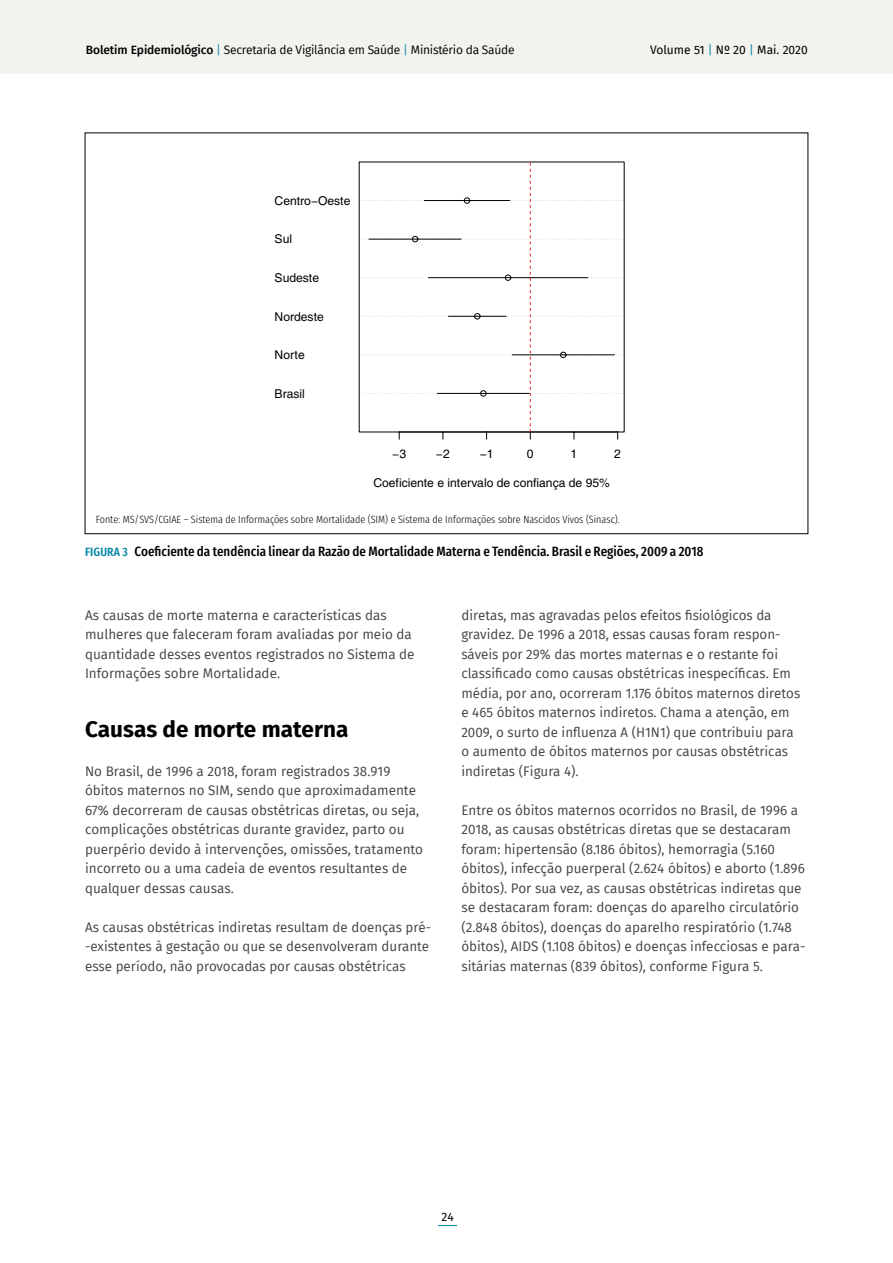
<style>
.page{position:relative;width:893px;height:1263px;background:#fff}
.page>*{position:absolute;margin:0;border:0;box-sizing:border-box;transform-origin:0 0}
.t1{font:700 22.5px "Fira Sans";color:#000}
.t2{font:13.5px/19.5px "Fira Sans";color:#414042}
.t3{font:500 13.5px "Fira Sans Condensed";color:#000}
.t4{font:12.15px "Helvetica";color:#000}
.t5{font:12px "Fira Sans";letter-spacing:-.02em;color:#000}
.t6{font:12px "Fira Sans";color:#000}
.t7{font:300 10.5px "Fira Sans Condensed";color:#000}
.s1{font-weight:500}
.s2{color:#098aa8}
.s3{font-weight:600;font-size:12px;color:#098aa8}
</style>
<div class="page">
<div style="left:0;top:0;width:893px;height:74px;background:#f2f2ee"></div>
<svg style="left:438px;top:1225px;width:19px;height:1px"></svg>
<svg style="left:398px;top:432px;width:220px;height:8px"></svg>
<svg style="left:359px;top:162px;width:265px;height:270px"></svg>
<p class="t5" style="left:86px;top:41px;width:430px"><span class="s1">Boletim Epidemiológico</span> <span class="s2">|</span> Secretaria de Vigilância em Saúde <span class="s2">|</span> Ministério da Saúde</p>
<p class="t6" style="left:650px;top:41px;width:159px">Volume 51 <span class="s2">|</span> Nº 20 <span class="s2">|</span> Mai. 2020</p>
<p class="t4" style="left:275px;top:194px;width:77px">Centro−Oeste</p>
<p class="t4" style="left:275px;top:232px;width:19px">Sul</p>
<p class="t4" style="left:275px;top:271px;width:46px">Sudeste</p>
<p class="t4" style="left:275px;top:309px;width:51px">Nordeste</p>
<p class="t4" style="left:275px;top:348px;width:32px">Norte</p>
<p class="t4" style="left:275px;top:386px;width:32px">Brasil</p>
<p class="t4" style="left:392px;top:447px;width:15px">−3</p>
<p class="t4" style="left:436px;top:447px;width:15px">−2</p>
<p class="t4" style="left:480px;top:447px;width:15px">−1</p>
<p class="t4" style="left:527px;top:447px;width:8px">0</p>
<p class="t4" style="left:571px;top:447px;width:8px">1</p>
<p class="t4" style="left:614px;top:447px;width:8px">2</p>
<p class="t4" style="left:373px;top:476px;width:238px">Coeficiente e intervalo de confiança de 95%</p>
<p class="t7" style="left:96px;top:510px;width:526px">Fonte: MS/SVS/CGIAE – Sistema de Informações sobre Mortalidade (SIM) e Sistema de Informações sobre Nascidos Vivos (Sinasc).</p>
<p class="t3" style="left:85px;top:539px;width:620px"><span class="s3">FIGURA 3</span> Coeficiente da tendência linear da Razão de Mortalidade Materna e Tendência. Brasil e Regiões, 2009 a 2018</p>
<p class="t2" style="left:85px;top:605px;width:331px">As causas de morte materna e características das mulheres que faleceram foram avaliadas por meio da quantidade desses eventos registrados no Sistema de Informações sobre Mortalidade.</p>
<h1 class="t1" style="left:85px;top:710px;width:265px">Causas de morte materna</h1>
<p class="t2" style="left:85px;top:761px;width:340px">No Brasil, de 1996 a 2018, foram registrados 38.919 óbitos maternos no SIM, sendo que aproximadamente 67% decorreram de causas obstétricas diretas, ou seja, complicações obstétricas durante gravidez, parto ou puerpério devido à intervenções, omissões, tratamento incorreto ou a uma cadeia de eventos resultantes de qualquer dessas causas.</p>
<p class="t2" style="left:85px;top:917px;width:348px">As causas obstétricas indiretas resultam de doenças pré--existentes à gestação ou que se desenvolveram durante esse período, não provocadas por causas obstétricas</p>
<p class="t2" style="left:461px;top:605px;width:340px">diretas, mas agravadas pelos efeitos fisiológicos da gravidez. De 1996 a 2018, essas causas foram respon&shy;sáveis por 29% das mortes maternas e o restante foi classificado como causas obstétricas inespecíficas. Em média, por ano, ocorreram 1.176 óbitos maternos diretos e 465 óbitos maternos indiretos. Chama a atenção, em 2009, o surto de influenza A (H1N1) que contribuiu para o aumento de óbitos maternos por causas obstétricas indiretas (Figura 4).</p>
<p class="t2" style="left:461px;top:800px;width:346px">Entre os óbitos maternos ocorridos no Brasil, de 1996 a 2018, as causas obstétricas diretas que se destacaram foram: hipertensão (8.186 óbitos), hemorragia (5.160 óbitos), infecção puerperal (2.624 óbitos) e aborto (1.896 óbitos). Por sua vez, as causas obstétricas indiretas que se destacaram foram: doenças do aparelho circulatório (2.848 óbitos), doenças do aparelho respiratório (1.748 óbitos), AIDS (1.108 óbitos) e doenças infecciosas e para&shy;sitárias maternas (839 óbitos), conforme Figura 5.</p>
<p class="t6" style="left:441px;top:1207px;width:14px">24</p>
</div>
